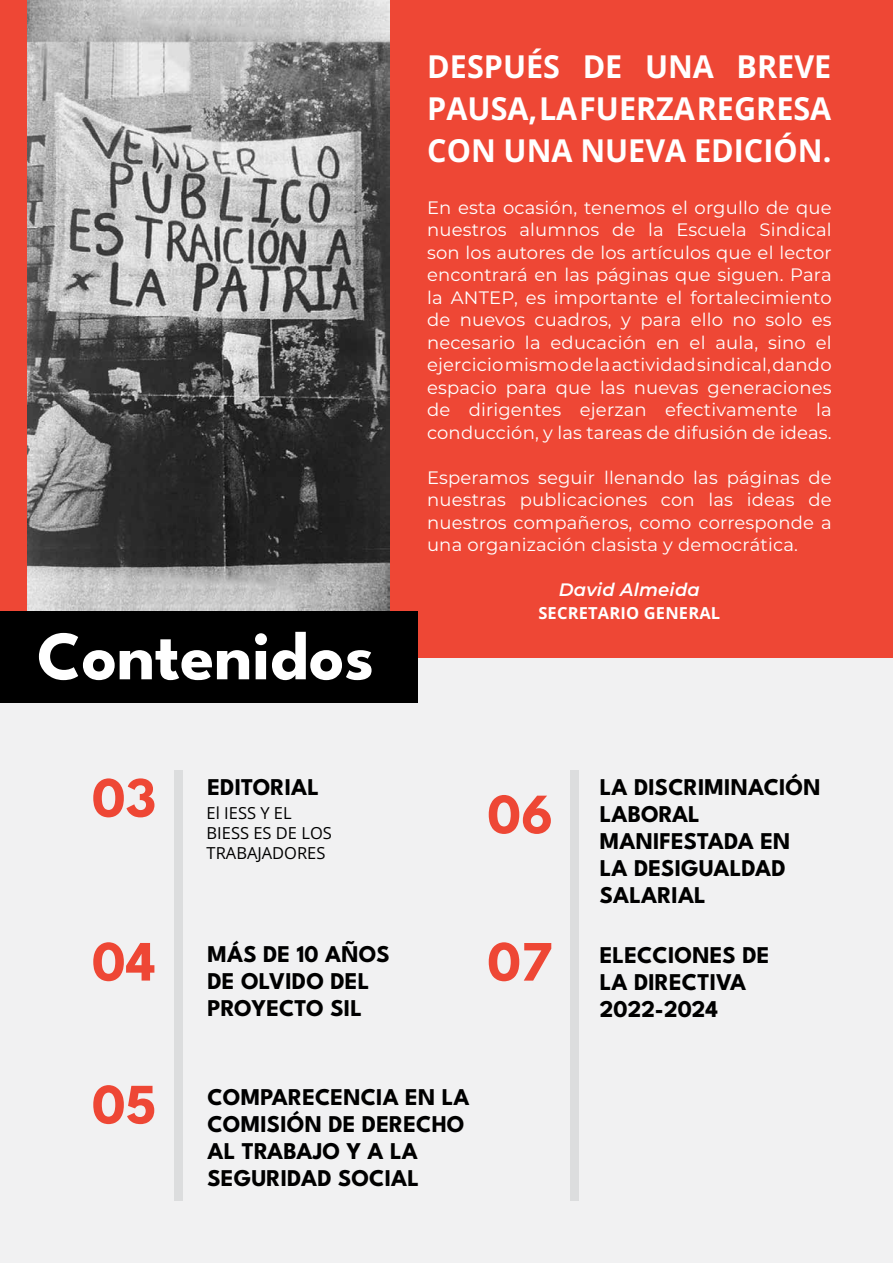
<style>
.page{position:relative;width:893px;height:1263px;background:#fff}
.page>*{position:absolute;margin:0;border:0;box-sizing:border-box;transform-origin:0 0}
.t1{font:700 69px "League Spartan";color:#fff}
.t2{font:700 57px "League Spartan";color:#ee4735}
.t3{font:700 31.5px/42px "Open Sans";color:#fff;text-align:justify}
.t4{font:700 24px/27px "League Spartan";color:#000}
.t5{font:18px/22.5px "Montserrat";letter-spacing:.01em;color:#fff;text-align:justify}
.t6{font:italic 600 18px "Montserrat";letter-spacing:.01em;color:#fff}
.t7{font:16.5px/19.8px "Open Sans";color:#000}
.t8{font:700 16.5px "Open Sans";letter-spacing:.01em;color:#fff}
</style>
<div class="page">
<div style="left:0;top:615px;width:893px;height:648px;background:#f1f1f2"></div>
<div style="left:0;top:0;width:893px;height:657px;background:#ee4735"></div>
<img style="left:28px;top:0;width:361px;height:611px">
<div style="left:0;top:611px;width:418px;height:92px;background:#000"></div>
<div style="left:174px;top:770px;width:9px;height:430px;background:#dcddde"></div>
<div style="left:570px;top:770px;width:8px;height:430px;background:#dcddde"></div>
<h1 class="t1" style="left:37px;top:606px;width:339px">Contenidos</h1>
<h2 class="t2" style="left:92px;top:756px;width:66px">03</h2>
<h2 class="t2" style="left:92px;top:920px;width:65px">04</h2>
<h3 class="t4" style="left:207px;top:772px;width:113px">EDITORIAL</h3>
<p class="t7" style="left:207px;top:803px;width:127px">El IESS Y EL<br>BIESS ES DE LOS<br>TRABAJADORES</p>
<h3 class="t4" style="left:207px;top:939px;width:184px">MÁS DE 10 AÑOS<br>DE OLVIDO DEL<br>PROYECTO SIL</h3>
<h3 class="t3" style="left:427px;top:45px;width:406px">DESPUÉS DE UNA BREVE PAUSA, LA FUERZA REGRESA CON UNA NUEVA EDICIÓN.</h3>
<p class="t5" style="left:427px;top:196px;width:406px">En esta ocasión, tenemos el orgullo de que nuestros alumnos de la Escuela Sindical son los autores de los artículos que el lector encontrará en las páginas que siguen. Para la ANTEP, es importante el fortalecimiento de nuevos cuadros, y para ello no solo es necesario la educación en el aula, sino el ejercicio mismo de la actividad sindical, dando espacio para que las nuevas generaciones de dirigentes ejerzan efectivamente la conducción, y las tareas de difusión de ideas.</p>
<p class="t5" style="left:427px;top:466px;width:406px">Esperamos seguir llenando las páginas de nuestras publicaciones con las ideas de nuestros compañeros, como corresponde a una organización clasista y democrática.</p>
<p class="t6" style="left:559px;top:577px;width:143px">David Almeida</p>
<p class="t8" style="left:538px;top:602px;width:183px">SECRETARIO GENERAL</p>
<h2 class="t2" style="left:487px;top:773px;width:67px">06</h2>
<h2 class="t2" style="left:487px;top:920px;width:66px">07</h2>
<h3 class="t4" style="left:600px;top:772px;width:223px">LA DISCRIMINACIÓN<br>LABORAL<br>MANIFESTADA EN<br>LA DESIGUALDAD<br>SALARIAL</h3>
<h3 class="t4" style="left:600px;top:939px;width:171px">ELECCIONES DE<br>LA DIRECTIVA<br>2022-2024</h3>
<h2 class="t2" style="left:92px;top:1063px;width:66px">05</h2>
<h3 class="t4" style="left:207px;top:1082px;width:264px">COMPARECENCIA EN LA<br>COMISIÓN DE DERECHO<br>AL TRABAJO Y A LA<br>SEGURIDAD SOCIAL</h3>
</div>
